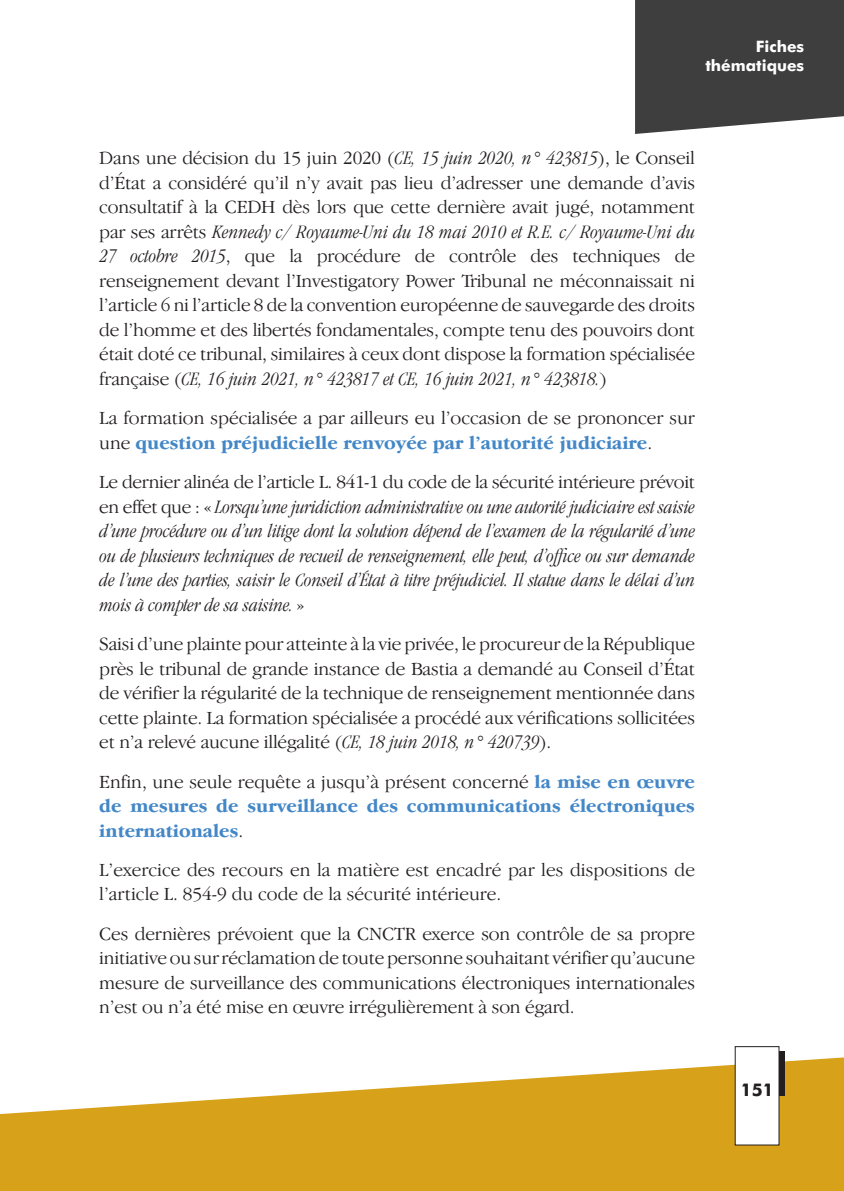
<style>
.page{position:relative;width:844px;height:1191px;background:#fff}
.page>*{position:absolute;margin:0;border:0;box-sizing:border-box;transform-origin:0 0}
.t1{font:300 19.25px/24.5px "Garamond IT Cby BT";letter-spacing:-.01em;color:#231f20;text-align:justify}
.t2{font:700 19.25px/24.5px "Garamond IT Cby BT";color:#4387c7;text-align:justify}
.t3{font:italic 18.38px/24.5px "Garamond Lit Cd ITC";letter-spacing:-.01em;color:#231f20;text-align:justify}
.t4{font:700 17.5px "Futura BT";color:#231f20}
.t5{font:700 15.75px/18.9px "Futura BT";color:#fff;text-align:right}
.s1{font-family:"Garamond Lit Cd ITC";font-weight:400;font-style:italic;font-size:18.38px}
.s2{font-family:"Garamond IT Cby BT";font-weight:300;font-style:normal;font-size:19.25px}
.s3{font-weight:700;color:#4387c7}
.s4{font-weight:300;color:#231f20}
</style>
<div class="page">
<svg style="left:0;top:1055px;width:843px;height:136px;fill:#d7a119"></svg>
<svg style="left:740px;top:1051px;width:44px;height:44px"></svg>
<svg style="left:635px;top:0;width:208px;height:134px;background:#4a4a4b"></svg>
<div style="left:735px;top:1046px;width:43px;height:99px;background:#fff"></div>
<p class="t5" style="left:705px;top:37px;width:100px">Fiches thématiques</p>
<p class="t1" style="left:99px;top:146px;width:597px">Dans une décision du 15 juin 2020 (<span class="s1">CE, 15 juin 2020, n° 423815</span>), le Conseil d’État a considéré qu’il n’y avait pas lieu d’adresser une demande d’avis consultatif à la CEDH dès lors que cette dernière avait jugé, notamment</p>
<p class="t3" style="left:99px;top:220px;width:597px"><span class="s2">par ses arrêts</span> Kennedy c/ Royaume-Uni du 18 mai 2010 et R.E. c/ Royaume-Uni du</p>
<p class="t1" style="left:99px;top:244px;width:597px"><span class="s1">27 octobre 2015</span>, que la procédure de contrôle des techniques de renseignement devant l’Investigatory Power Tribunal ne méconnaissait ni l’article 6 ni l’article 8 de la convention européenne de sauvegarde des droits de l’homme et des libertés fondamentales, compte tenu des pouvoirs dont était doté ce tribunal, similaires à ceux dont dispose la formation spécialisée</p>
<p class="t3" style="left:99px;top:367px;width:509px"><span class="s2">française (</span>CE, 16 juin 2021, n° 423817 et CE, 16 juin 2021, n° 423818.<span class="s2">)</span></p>
<p class="t1" style="left:99px;top:405px;width:597px">La formation spécialisée a par ailleurs eu l’occasion de se prononcer sur une <span class="s3">question préjudicielle renvoyée par l’autorité judiciaire</span>.</p>
<p class="t1" style="left:99px;top:469px;width:597px">Le dernier alinéa de l’article L. 841-1 du code de la sécurité intérieure prévoit</p>
<p class="t3" style="left:99px;top:495px;width:597px"><span class="s2">en effet que : «</span> Lorsqu’une juridiction administrative ou une autorité judiciaire est saisie d’une procédure ou d’un litige dont la solution dépend de l’examen de la régularité d’une ou de plusieurs techniques de recueil de renseignement, elle peut, d’office ou sur demande de l’une des parties, saisir le Conseil d’État à titre préjudiciel. Il statue dans le délai d’un mois à compter de sa saisine. <span class="s2">»</span></p>
<p class="t1" style="left:99px;top:631px;width:597px">Saisi d’une plainte pour atteinte à la vie privée, le procureur de la République près le tribunal de grande instance de Bastia a demandé au Conseil d’État de vérifier la régularité de la technique de renseignement mentionnée dans cette plainte. La formation spécialisée a procédé aux vérifications sollicitées et n’a relevé aucune illégalité (<span class="s1">CE, 18 juin 2018, n° 420739</span>).</p>
<p class="t2" style="left:99px;top:769px;width:597px"><span class="s4">Enfin, une seule requête a jusqu’à présent concerné</span> la mise en œuvre de mesures de surveillance des communications électroniques internationales<span class="s4">.</span></p>
<p class="t1" style="left:99px;top:857px;width:597px">L’exercice des recours en la matière est encadré par les dispositions de l’article L. 854-9 du code de la sécurité intérieure.</p>
<p class="t1" style="left:99px;top:921px;width:597px">Ces dernières prévoient que la CNCTR exerce son contrôle de sa propre initiative ou sur réclamation de toute personne souhaitant vérifier qu’aucune mesure de surveillance des communications électroniques internationales n’est ou n’a été mise en œuvre irrégulièrement à son égard.</p>
<p class="t4" style="left:740px;top:1078px;width:34px">151</p>
</div>
